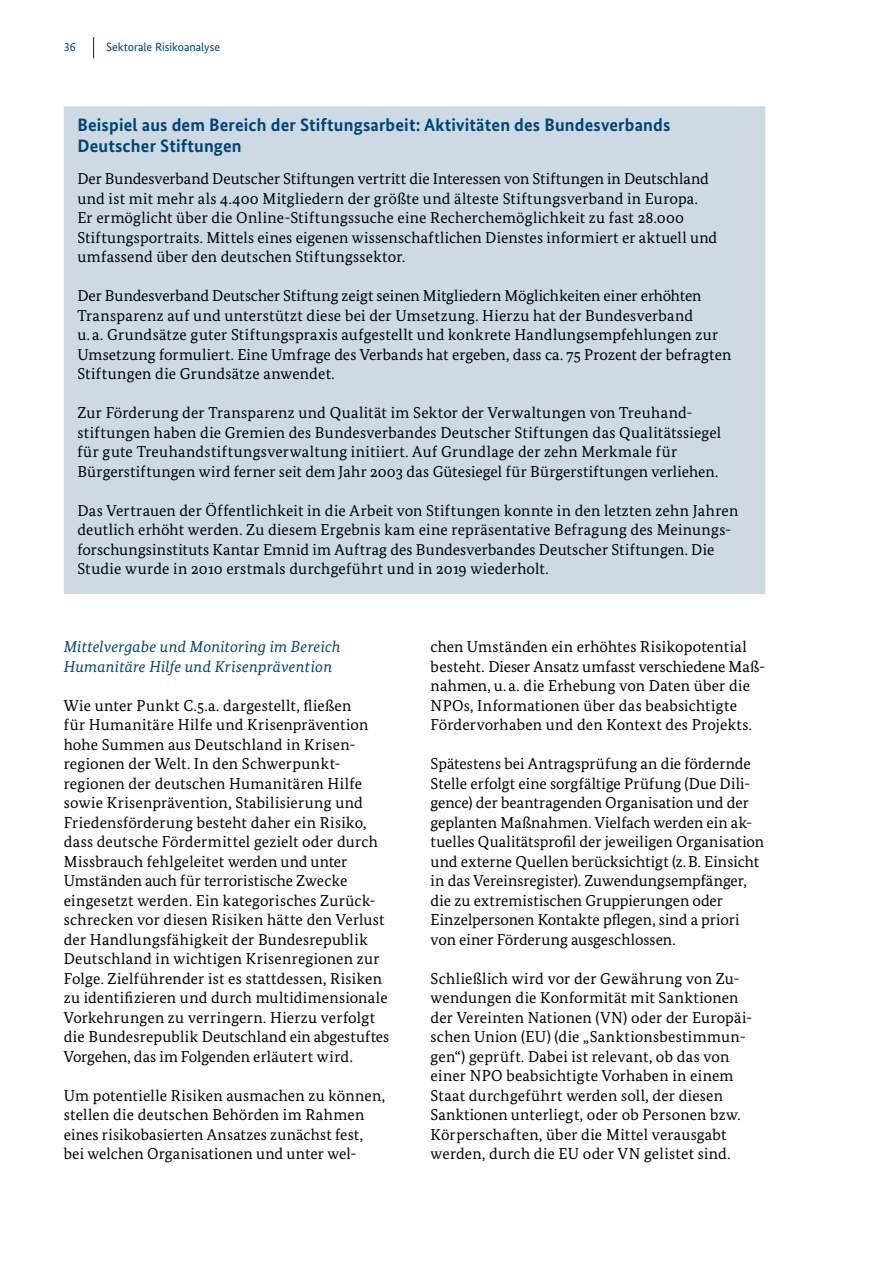
<style>
.page{position:relative;width:893px;height:1263px;background:#fff}
.page>*{position:absolute;margin:0;border:0;box-sizing:border-box;transform-origin:0 0}
.t1{font:700 18px/21px "Bundes Sans";letter-spacing:.01em;color:#004376}
.t2{font:15.75px/19.5px "Bundes Serif";letter-spacing:.01em;color:#000}
.t3{font:italic 15.75px/19.5px "Bundes Serif";letter-spacing:.01em;color:#004376}
.t4{font:12px "Bundes Sans";color:#004376}
</style>
<div class="page">
<svg style="left:93px;top:37px;width:1px;height:21px"></svg>
<div style="left:64px;top:106px;width:701px;height:488px;background:#cddae4"></div>
<p class="t4" style="left:64px;top:39px;width:13px">36</p>
<p class="t4" style="left:106px;top:39px;width:115px">Sektorale Risikoanalyse</p>
<p class="t1" style="left:77px;top:114px;width:594px">Beispiel aus dem Bereich der Stiftungsarbeit: Aktivitäten des Bundesverbands<br>Deutscher Stiftungen</p>
<p class="t2" style="left:77px;top:169px;width:641px">Der Bundesverband Deutscher Stiftungen vertritt die Interessen von Stiftungen in Deutschland und ist mit mehr als 4.400 Mitgliedern der größte und älteste Stiftungsverband in Europa.<br>Er ermöglicht über die Online-Stiftungssuche eine Recherchemöglichkeit zu fast 28.000<br>Stiftungsportraits. Mittels eines eigenen wissenschaftlichen Dienstes informiert er aktuell und umfassend über den deutschen Stiftungssektor.</p>
<p class="t2" style="left:77px;top:286px;width:655px">Der Bundesverband Deutscher Stiftung zeigt seinen Mitgliedern Möglichkeiten einer erhöhten Transparenz auf und unterstützt diese bei der Umsetzung. Hierzu hat der Bundesverband<br>u. a. Grundsätze guter Stiftungspraxis aufgestellt und konkrete Handlungsempfehlungen zur Umsetzung formuliert. Eine Umfrage des Verbands hat ergeben, dass ca. 75 Prozent der befragten Stiftungen die Grundsätze anwendet.</p>
<p class="t2" style="left:77px;top:403px;width:645px">Zur Förderung der Transparenz und Qualität im Sektor der Verwaltungen von Treuhand&shy;stiftungen haben die Gremien des Bundesverbandes Deutscher Stiftungen das Qualitätssiegel für gute Treuhandstiftungsverwaltung initiiert. Auf Grundlage der zehn Merkmale für Bürgerstiftungen wird ferner seit dem Jahr 2003 das Gütesiegel für Bürgerstiftungen verliehen.</p>
<p class="t2" style="left:77px;top:500px;width:662px">Das Vertrauen der Öffentlichkeit in die Arbeit von Stiftungen konnte in den letzten zehn Jahren deutlich erhöht werden. Zu diesem Ergebnis kam eine repräsentative Befragung des Meinungs&shy;forschungsinstituts Kantar Emnid im Auftrag des Bundesverbandes Deutscher Stiftungen. Die Studie wurde in 2010 erstmals durchgeführt und in 2019 wiederholt.</p>
<p class="t3" style="left:64px;top:637px;width:278px">Mittelvergabe und Monitoring im Bereich<br>Humanitäre Hilfe und Krisenprävention</p>
<p class="t2" style="left:64px;top:695px;width:327px">Wie unter Punkt C.5.a. dargestellt, fließen<br>für Humanitäre Hilfe und Krisenprävention hohe Summen aus Deutschland in Krisen&shy;regionen der Welt. In den Schwerpunkt&shy;regionen der deutschen Humanitären Hilfe sowie Krisenprävention, Stabilisierung und Friedensförderung besteht daher ein Risiko, dass deutsche Fördermittel gezielt oder durch Missbrauch fehlgeleitet werden und unter Umständen auch für terroristische Zwecke eingesetzt werden. Ein kategorisches Zurück&shy;schrecken vor diesen Risiken hätte den Verlust der Handlungsfähigkeit der Bundesrepublik Deutschland in wichtigen Krisenregionen zur Folge. Zielführender ist es stattdessen, Risiken zu identifizieren und durch multidimensionale Vorkehrungen zu verringern. Hierzu verfolgt die Bundesrepublik Deutschland ein abgestuftes Vorgehen, das im Folgenden erläutert wird.</p>
<p class="t2" style="left:64px;top:1085px;width:323px">Um potentielle Risiken ausmachen zu können, stellen die deutschen Behörden im Rahmen eines risikobasierten Ansatzes zunächst fest, bei welchen Organisationen und unter wel-</p>
<p class="t2" style="left:431px;top:637px;width:336px">chen Umständen ein erhöhtes Risikopotential besteht. Dieser Ansatz umfasst verschiedene Maß&shy;nahmen, u. a. die Erhebung von Daten über die NPOs, Informationen über das beabsichtigte Fördervorhaben und den Kontext des Projekts.</p>
<p class="t2" style="left:431px;top:754px;width:335px">Spätestens bei Antragsprüfung an die fördernde Stelle erfolgt eine sorgfältige Prüfung (Due Dili&shy;gence) der beantragenden Organisation und der geplanten Maßnahmen. Vielfach werden ein ak&shy;tuelles Qualitätsprofil der jeweiligen Organisation und externe Quellen berücksichtigt (z.B. Einsicht in das Vereinsregister). Zuwendungsempfänger, die zu extremistischen Gruppierungen oder Einzelpersonen Kontakte pflegen, sind a priori von einer Förderung ausgeschlossen.</p>
<p class="t2" style="left:431px;top:968px;width:323px">Schließlich wird vor der Gewährung von Zu&shy;wendungen die Konformität mit Sanktionen der Vereinten Nationen (VN) oder der Europäi&shy;schen Union (EU) (die „Sanktionsbestimmun&shy;gen“) geprüft. Dabei ist relevant, ob das von einer NPO beabsichtigte Vorhaben in einem Staat durchgeführt werden soll, der diesen Sanktionen unterliegt, oder ob Personen bzw.<br>Körperschaften, über die Mittel verausgabt werden, durch die EU oder VN gelistet sind.</p>
</div>
